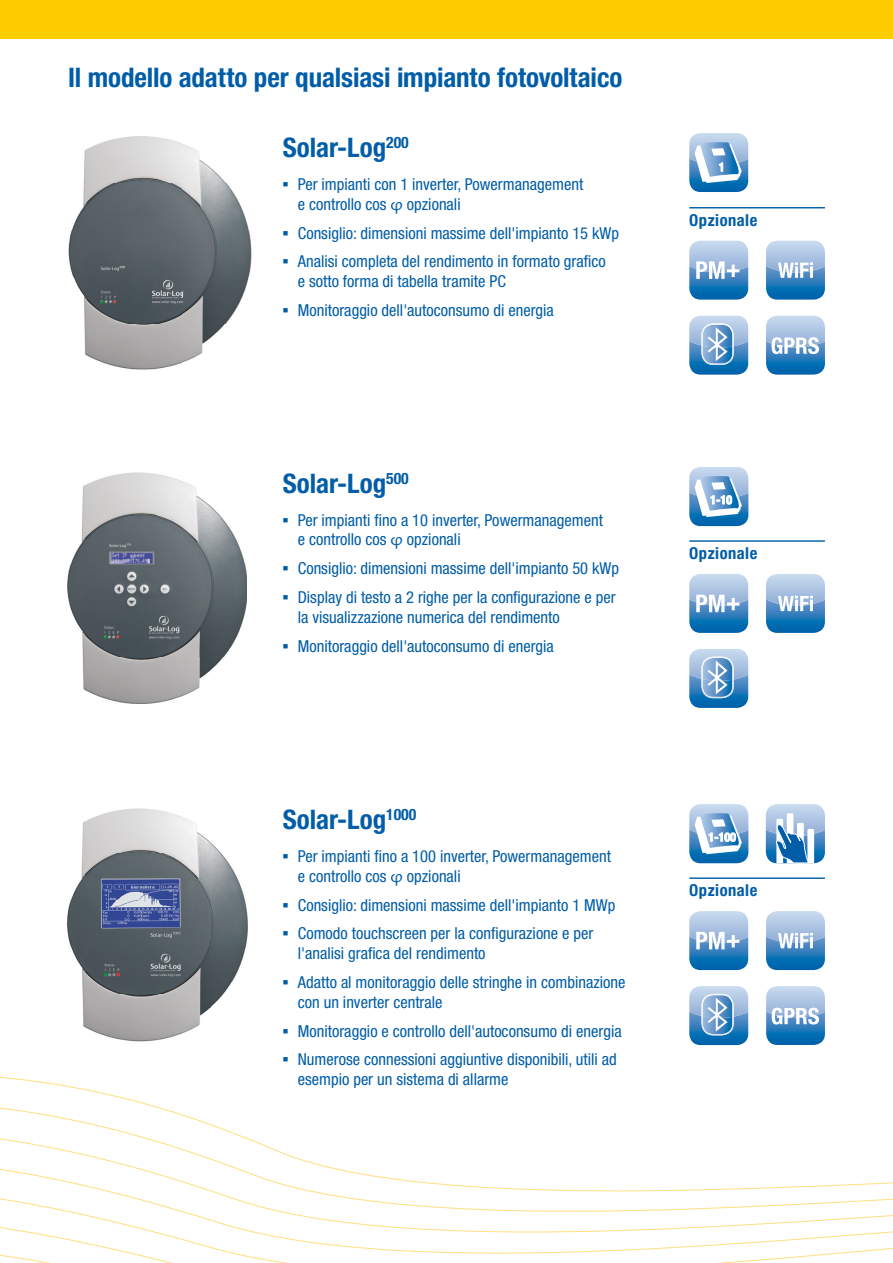
<style>
.page{position:relative;width:893px;height:1263px;background:#fff}
.page>*{position:absolute;margin:0;border:0;box-sizing:border-box;transform-origin:0 0}
.t1{font:700 condensed 27px "Helvetica Neue LT Pro";color:#005da8}
.t2{font:condensed 16.5px/19.8px "Helvetica Neue LT Pro";color:#005da8}
.t3{font:700 condensed 16.5px "Helvetica Neue LT Pro";letter-spacing:.03em;color:#005da8}
.s1{font-family:"Candara";font-stretch:normal}
</style>
<div class="page">
<svg style="left:0;top:1045px;width:893px;height:218px"></svg>
<div style="left:0;top:0;width:893px;height:38px;background:#fc0"></div>
<img style="left:66px;top:808px;width:182px;height:233px">
<img style="left:68px;top:136px;width:184px;height:234px">
<hr style="left:689px;top:207px;width:136px;height:1px;background:#005da8">
<svg style="left:689px;top:316px;width:59px;height:59px;background:#78a8d2"></svg>
<svg style="left:689px;top:241px;width:59px;height:59px;background:#7cabd4"></svg>
<svg style="left:766px;top:316px;width:59px;height:59px;background:#7fadd5"></svg>
<svg style="left:766px;top:241px;width:59px;height:59px;background:#79a9d3"></svg>
<svg style="left:689px;top:133px;width:59px;height:59px"></svg>
<img style="left:67px;top:473px;width:180px;height:230px">
<svg style="left:689px;top:467px;width:59px;height:59px"></svg>
<hr style="left:689px;top:540px;width:136px;height:2px;background:#005da8">
<svg style="left:689px;top:649px;width:59px;height:59px;background:#78a8d2"></svg>
<svg style="left:689px;top:574px;width:59px;height:59px;background:#7cabd4"></svg>
<svg style="left:766px;top:574px;width:59px;height:59px;background:#79a9d3"></svg>
<svg style="left:689px;top:804px;width:59px;height:59px"></svg>
<svg style="left:766px;top:986px;width:59px;height:59px;background:#7fadd5"></svg>
<hr style="left:689px;top:877px;width:136px;height:2px;background:#005da8">
<svg style="left:689px;top:986px;width:59px;height:59px;background:#78a8d2"></svg>
<svg style="left:689px;top:911px;width:59px;height:59px;background:#7cabd4"></svg>
<svg style="left:766px;top:804px;width:59px;height:166px"></svg>
<h1 class="t1" style="left:68px;top:62px;width:556px">Il modello adatto per qualsiasi impianto fotovoltaico</h1>
<h1 class="t1" style="left:283px;top:132px;width:128px">Solar-Log<sup>200</sup></h1>
<p class="t2" style="left:298px;top:174px;width:287px;text-indent:-15px">■ Per impianti con 1 inverter, Powermanagement e controllo cos <span class="s1">φ</span> opzionali</p>
<p class="t2" style="left:283px;top:223px;width:338px">■ Consiglio: dimensioni massime dell'impianto 15 kWp</p>
<p class="t2" style="left:298px;top:252px;width:309px;text-indent:-15px">■ Analisi completa del rendimento in formato grafico e sotto forma di tabella tramite PC</p>
<p class="t2" style="left:283px;top:300px;width:273px">■ Monitoraggio dell'autoconsumo di energia</p>
<h1 class="t1" style="left:283px;top:467px;width:128px">Solar-Log<sup>500</sup></h1>
<p class="t2" style="left:298px;top:510px;width:307px;text-indent:-15px">■ Per impianti fino a 10 inverter, Powermanagement e controllo cos <span class="s1">φ</span> opzionali</p>
<p class="t2" style="left:283px;top:558px;width:338px">■ Consiglio: dimensioni massime dell'impianto 50 kWp</p>
<p class="t2" style="left:298px;top:587px;width:319px;text-indent:-15px">■ Display di testo a 2 righe per la configurazione e per la visualizzazione numerica del rendimento</p>
<p class="t2" style="left:283px;top:636px;width:273px">■ Monitoraggio dell'autoconsumo di energia</p>
<h1 class="t1" style="left:283px;top:803px;width:135px">Solar-Log<sup>1000</sup></h1>
<p class="t2" style="left:298px;top:846px;width:315px;text-indent:-15px">■ Per impianti fino a 100 inverter, Powermanagement e controllo cos <span class="s1">φ</span> opzionali</p>
<p class="t2" style="left:283px;top:895px;width:334px">■ Consiglio: dimensioni massime dell'impianto 1 MWp</p>
<p class="t2" style="left:298px;top:923px;width:297px;text-indent:-15px">■ Comodo touchscreen per la configurazione e per l'analisi grafica del rendimento</p>
<p class="t2" style="left:298px;top:972px;width:329px;text-indent:-15px">■ Adatto al monitoraggio delle stringhe in combinazione con un inverter centrale</p>
<p class="t2" style="left:283px;top:1021px;width:340px">■ Monitoraggio e controllo dell'autoconsumo di energia</p>
<p class="t2" style="left:298px;top:1049px;width:321px;text-indent:-15px">■ Numerose connessioni aggiuntive disponibili, utili ad esempio per un sistema di allarme</p>
<p class="t3" style="left:689px;top:210px;width:70px">Opzionale</p>
<p class="t3" style="left:689px;top:543px;width:70px">Opzionale</p>
<p class="t3" style="left:689px;top:880px;width:70px">Opzionale</p>
</div>
